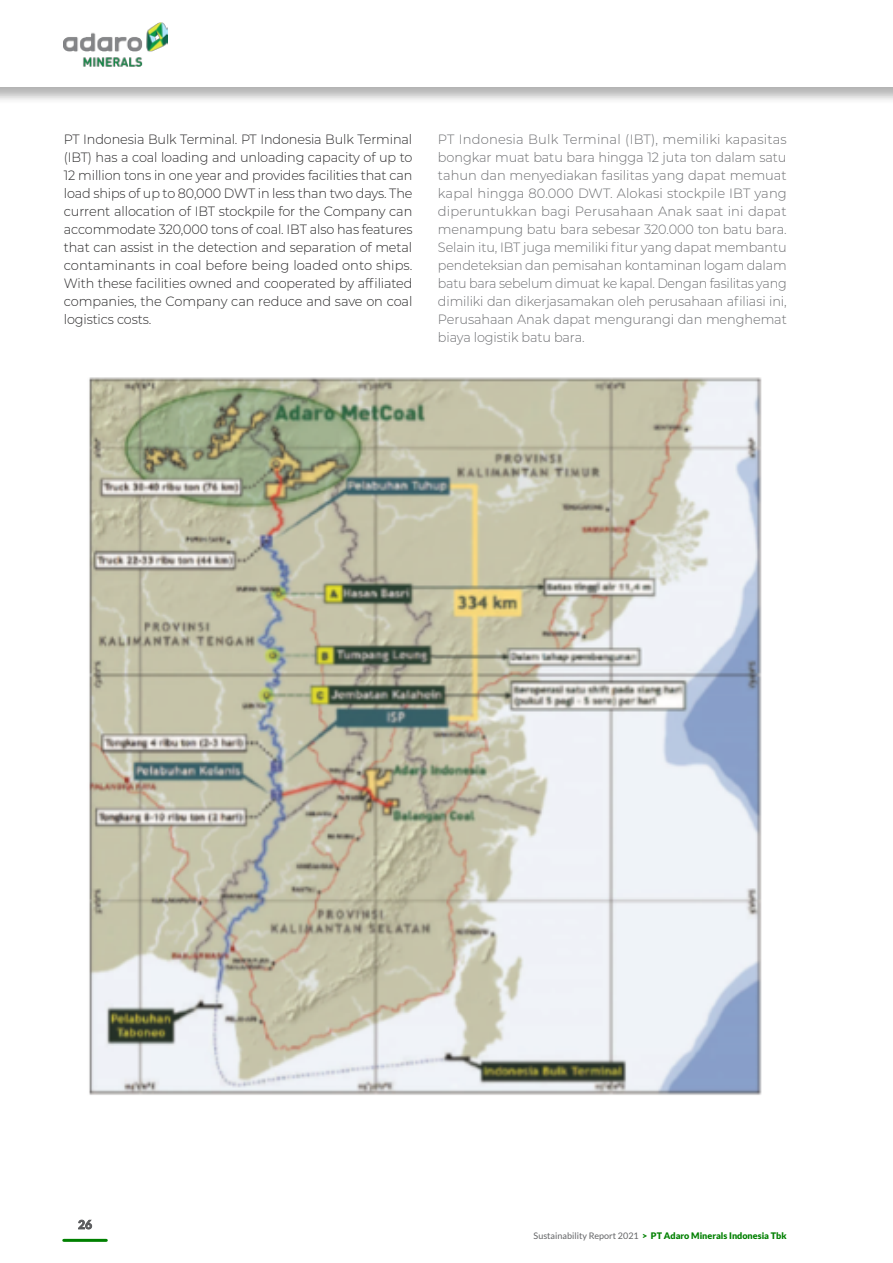
<style>
.page{position:relative;width:893px;height:1263px;background:#fff}
.page>*{position:absolute;margin:0;border:0;box-sizing:border-box;transform-origin:0 0}
.t1{font:300 13.5px/18px "Montserrat";letter-spacing:-.005em;color:#6d6e71;text-align:justify}
.t2{font:300 13.5px/18px "Montserrat";letter-spacing:-.005em;color:#292829;text-align:justify;scale:.95 1}
.t3{font:700 12px "Lato";color:#58595b}
.t4{font:900 9px "Lato";color:#008000}
.s1{font-weight:400;color:#636466}
</style>
<div class="page">
<div style="left:0;top:0;width:893px;height:105px;background:#000;opacity:.3"></div>
<div style="left:0;top:0;width:893px;height:87px;background:#fff"></div>
<img style="left:64px;top:23px;width:104px;height:44px">
<svg style="left:78px;top:1219px;width:14px;height:10px"></svg>
<hr style="left:64px;top:1239px;width:42px;height:3px;background:#008000">
<img style="left:89px;top:377px;width:673px;height:718px">
<p class="t2" style="left:64px;top:130px;width:369px">PT Indonesia Bulk Terminal. PT Indonesia Bulk Terminal (IBT) has a coal loading and unloading capacity of up to 12 million tons in one year and provides facilities that can load ships of up to 80,000 DWT in less than two days. The current allocation of IBT stockpile for the Company can accommodate 320,000 tons of coal. IBT also has features that can assist in the detection and separation of metal contaminants in coal before being loaded onto ships.<br>With these facilities owned and cooperated by affiliated companies, the Company can reduce and save on coal logistics costs.</p>
<p class="t1" style="left:438px;top:130px;width:350px">PT Indonesia Bulk Terminal (IBT), memiliki kapasitas bongkar muat batu bara hingga 12 juta ton dalam satu tahun dan menyediakan fasilitas yang dapat memuat kapal hingga 80.000 DWT. Alokasi stockpile IBT yang diperuntukkan bagi Perusahaan Anak saat ini dapat menampung batu bara sebesar 320.000 ton batu bara.<br>Selain itu, IBT juga memiliki fitur yang dapat membantu pendeteksian dan pemisahan kontaminan logam dalam batu bara sebelum dimuat ke kapal. Dengan fasilitas yang dimiliki dan dikerjasamakan oleh perusahaan afiliasi ini, Perusahaan Anak dapat mengurangi dan menghemat biaya logistik batu bara.</p>
<p class="t3" style="left:78px;top:1218px;width:15px">26</p>
<p class="t4" style="left:534px;top:1230px;width:255px"><span class="s1">Sustainability Report 2021</span> &gt; PT Adaro Minerals Indonesia Tbk</p>
</div>
